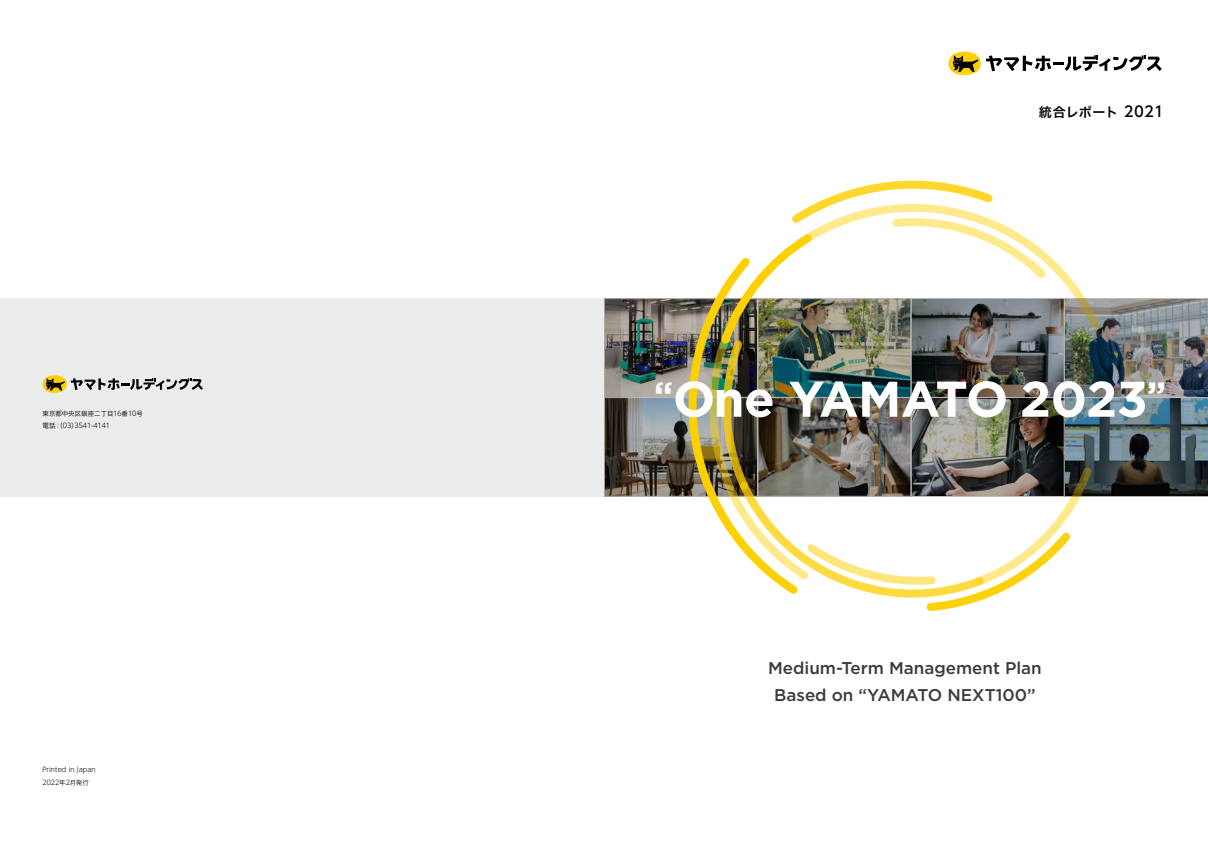
<style>
.page{position:relative;width:1208px;height:842px;background:#fff}
.page>*{position:absolute;margin:0;border:0;box-sizing:border-box;transform-origin:0 0}
.t1{font:700 50px "Gotham";letter-spacing:-.015em;color:#fff}
.t2{font:500 17px/27px "Gotham";color:#3e3a39;text-align:center}
.t3{font:13px "Hira Kaku Std N W6";letter-spacing:.01em;color:#000}
.t4{font:300 6.8px/12.8px "MO Clear Tone SG";color:#000}
.t5{font:6.5px "Hira Kaku Std N W3";color:#000}
.s1{font-family:"MO Clear Tone SG";font-weight:300;font-size:6.8px}
.s2{font-family:"Hira Kaku Std N W3";font-weight:400;font-size:6.5px}
.s3{font-family:"MO Clear Tone SG";font-weight:500;font-size:14.6px}
</style>
<div class="page">
<img style="left:621px;top:298px;width:67px;height:198px">
<div style="left:0;top:298px;width:621px;height:198px;background:#ebecec"></div>
<div style="left:948px;top:52px;width:32px;height:23px;background:#fdd000;border-radius:50%"></div>
<svg style="left:953px;top:56px;width:25px;height:16px"></svg>
<svg style="left:986px;top:55px;width:175px;height:16px"></svg>
<img style="left:688px;top:298px;width:21px;height:200px">
<img style="left:709px;top:180px;width:499px;height:431px">
<div style="left:43px;top:375px;width:24px;height:18px;background:#fdd000;border-radius:50%"></div>
<svg style="left:46px;top:378px;width:19px;height:13px"></svg>
<svg style="left:71px;top:378px;width:132px;height:12px"></svg>
<p class="t5" style="left:43px;top:408px;width:102px">東京都中央区銀座二丁目<span class="s1">16</span>番<span class="s1">10</span>号</p>
<p class="t4" style="left:43px;top:418px;width:69px"><span class="s2">電話：（</span>03<span class="s2">）</span>3541-4141</p>
<p class="t4" style="left:43px;top:763px;width:55px">Printed in Japan<br>2022<span class="s2">年</span>2<span class="s2">月発行</span></p>
<p class="t3" style="left:1038px;top:102px;width:126px">統合レポート <span class="s3">2021</span></p>
<h1 class="t1" style="left:654px;top:366px;width:513px"><sup>“</sup>One YAMATO 2023<sup>”</sup></h1>
<p class="t2" style="left:768px;top:655px;width:275px">Medium-Term Management Plan<br>Based on “YAMATO NEXT100”</p>
</div>
